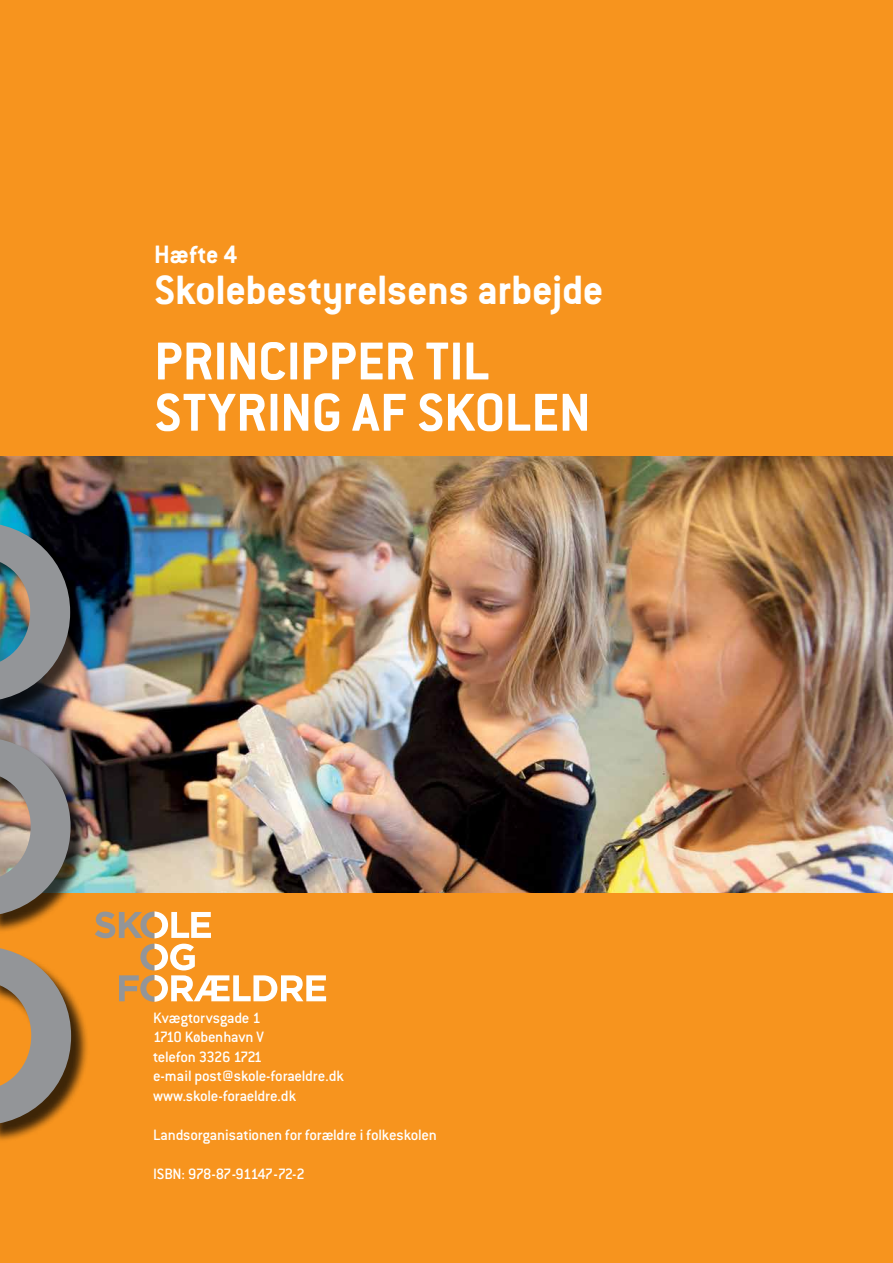
<style>
.page{position:relative;width:893px;height:1263px;background:#fff}
.page>*{position:absolute;margin:0;border:0;box-sizing:border-box;transform-origin:0 0}
.t1{font:700 58.5px/51.3px "Conduit ITC Std";letter-spacing:-.005em;color:#fff}
.t2{font:700 45px "Conduit ITC Std";letter-spacing:-.01em;color:#fff}
.t3{font:700 27px "Conduit ITC Std";color:#fff}
.t4{font:500 16.5px/19.5px "Conduit ITC Std";letter-spacing:-.015em;color:#fff}
.t5{font:500 16.5px "Conduit ITC Std";letter-spacing:-.05em;color:#fff}
.s1{font-size:27.6px}
</style>
<div class="page">
<img style="left:71px;top:455px;width:822px;height:438px">
<div style="left:0;top:893px;width:893px;height:370px;background:#f7941e"></div>
<div style="left:0;top:0;width:893px;height:455px;background:#f7941e"></div>
<svg style="left:95px;top:911px;width:116px;height:27px"></svg>
<svg style="left:119px;top:944px;width:207px;height:58px"></svg>
<div style="left:0;top:525px;width:90px;height:618px;background:#000;opacity:.75"></div>
<img style="left:0;top:455px;width:71px;height:670px">
<h3 class="t3" style="left:154px;top:239px;width:85px"><span class="s1">H</span>æfte <span class="s1">4</span></h3>
<h2 class="t2" style="left:154px;top:263px;width:451px">Skolebestyrelsens arbejde</h2>
<h1 class="t1" style="left:154px;top:335px;width:438px">PRINCIPPER TIL<br>STYRING AF SKOLEN</h1>
<p class="t4" style="left:153px;top:1008px;width:192px">Kvægtorvsgade 1<br>1710 København V<br>telefon 3326 1721<br>e-mail post@skole-foraeldre.dk www.skole-foraeldre.dk</p>
<p class="t4" style="left:153px;top:1125px;width:285px">Landsorganisationen for forældre i folkeskolen</p>
<p class="t5" style="left:153px;top:1164px;width:153px">ISBN: 978-87-91147-72-2</p>
</div>
